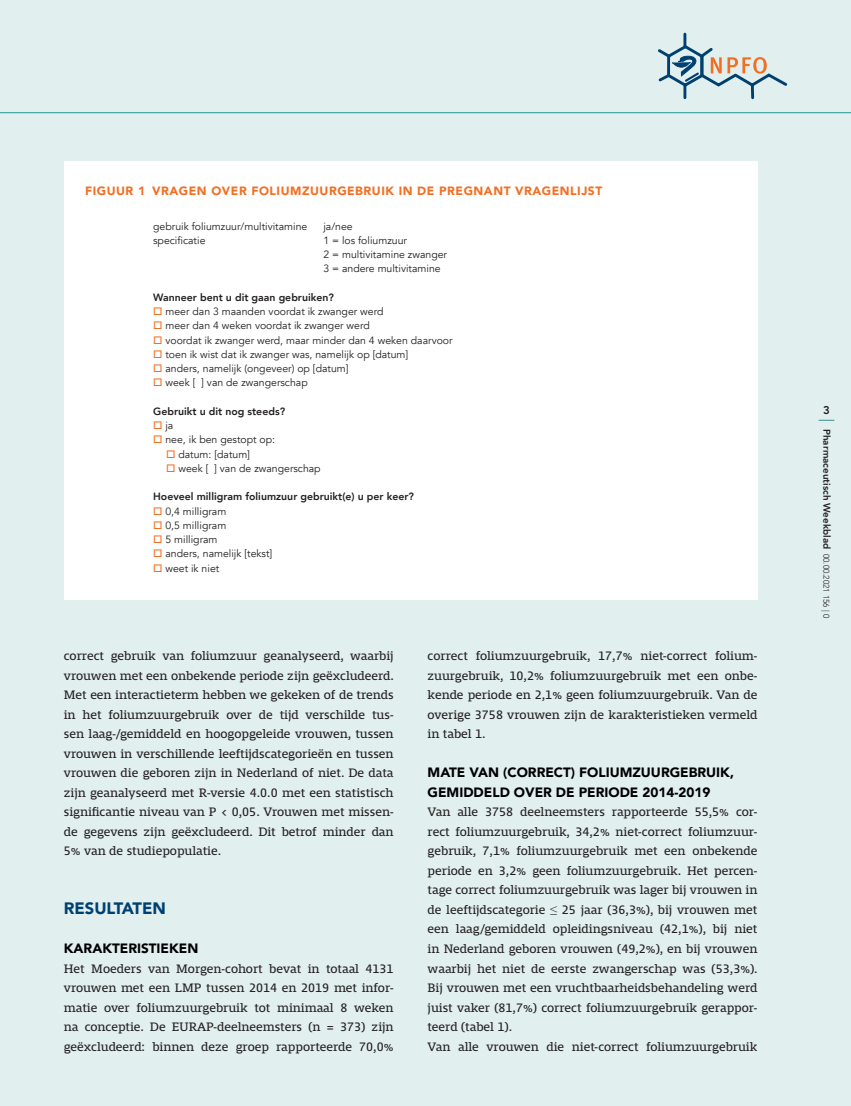
<style>
.page{position:relative;width:851px;height:1106px;background:#fff}
.page>*{position:absolute;margin:0;border:0;box-sizing:border-box;transform-origin:0 0}
.t1{font:900 16.5px "Avenir";color:#004071}
.t2{font:900 13.5px/19.5px "Avenir";color:#000001}
.t3{font:12.75px/19.5px "Mislab Std";color:#231f20;text-align:justify}
.t4{font:900 12px "Avenir";letter-spacing:.045em;color:#f36e21}
.t5{font:800 11.25px "Avenir";color:#231f20}
.t6{font:10.5px/14.2px "Avenir";color:#231f20}
.t7{font:800 10.5px "Avenir";color:#231f20}
.t8{font:800 9.75px "Avenir";color:#231f20}
.s1{color:#f36e21}
.s2{font-family:"Times New Roman"}
.s3{font-weight:300;font-size:8.25px}
</style>
<div class="page">
<div style="left:0;top:0;width:850px;height:1106px;background:#e2efef"></div>
<svg style="left:818px;top:420px;width:16px;height:1px"></svg>
<div style="left:64px;top:162px;width:693px;height:438px;background:#fff"></div>
<svg style="left:658px;top:32px;width:130px;height:68px"></svg>
<hr style="left:0;top:112px;width:850px;height:1px;background:#20a19d">
<p class="t4" style="left:85px;top:180px;width:518px">FIGUUR 1 VRAGEN OVER FOLIUMZUURGEBRUIK IN DE PREGNANT VRAGENLIJST</p>
<p class="t6" style="left:153px;top:219px;width:156px">gebruik foliumzuur/multivitamine</p>
<p class="t6" style="left:323px;top:219px;width:31px">ja/nee</p>
<p class="t6" style="left:153px;top:233px;width:54px">specificatie</p>
<p class="t6" style="left:323px;top:233px;width:125px">1 = los foliumzuur<br>2 = multivitamine zwanger<br>3 = andere multivitamine</p>
<p class="t7" style="left:153px;top:289px;width:182px">Wanneer bent u dit gaan gebruiken?</p>
<p class="t6" style="left:153px;top:304px;width:232px"><span class="s1">□</span> meer dan 3 maanden voordat ik zwanger werd</p>
<p class="t6" style="left:153px;top:319px;width:218px"><span class="s1">□</span> meer dan 4 weken voordat ik zwanger werd</p>
<p class="t6" style="left:153px;top:333px;width:301px"><span class="s1">□</span> voordat ik zwanger werd, maar minder dan 4 weken daarvoor</p>
<p class="t6" style="left:153px;top:347px;width:256px"><span class="s1">□</span> toen ik wist dat ik zwanger was, namelijk op [datum]</p>
<p class="t6" style="left:153px;top:361px;width:197px"><span class="s1">□</span> anders, namelijk (ongeveer) op [datum]</p>
<p class="t6" style="left:153px;top:376px;width:156px"><span class="s1">□</span> week [ ] van de zwangerschap</p>
<p class="t7" style="left:153px;top:403px;width:133px">Gebruikt u dit nog steeds?</p>
<p class="t6" style="left:153px;top:418px;width:22px"><span class="s1">□</span> ja</p>
<p class="t6" style="left:153px;top:433px;width:123px"><span class="s1">□</span> nee, ik ben gestopt op:</p>
<p class="t6" style="left:166px;top:447px;width:85px"><span class="s1">□</span> datum: [datum]</p>
<p class="t6" style="left:166px;top:461px;width:156px"><span class="s1">□</span> week [ ] van de zwangerschap</p>
<p class="t7" style="left:153px;top:488px;width:262px">Hoeveel milligram foliumzuur gebruikt(e) u per keer?</p>
<p class="t6" style="left:153px;top:504px;width:75px"><span class="s1">□</span> 0,4 milligram</p>
<p class="t6" style="left:153px;top:518px;width:75px"><span class="s1">□</span> 0,5 milligram</p>
<p class="t6" style="left:153px;top:532px;width:66px"><span class="s1">□</span> 5 milligram</p>
<p class="t6" style="left:153px;top:547px;width:121px"><span class="s1">□</span> anders, namelijk [tekst]</p>
<p class="t6" style="left:153px;top:561px;width:68px"><span class="s1">□</span> weet ik niet</p>
<p class="t3" style="left:64px;top:646px;width:332px">correct gebruik van foliumzuur geanalyseerd, waarbij vrouwen met een onbekende periode zijn geëxcludeerd.<br>Met een interactieterm hebben we gekeken of de trends in het foliumzuurgebruik over de tijd verschilde tus&shy;sen laag-/gemiddeld en hoogopgeleide vrouwen, tussen vrouwen in verschillende leeftijdscategorieën en tussen vrouwen die geboren zijn in Nederland of niet. De data zijn geanalyseerd met R-versie 4.0.0 met een statistisch significantie niveau van P &lt; 0,05. Vrouwen met missen&shy;de gegevens zijn geëxcludeerd. Dit betrof minder dan 5% van de studiepopulatie.</p>
<p class="t1" style="left:64px;top:894px;width:104px">RESULTATEN</p>
<p class="t2" style="left:64px;top:938px;width:136px">KARAKTERISTIEKEN</p>
<p class="t3" style="left:64px;top:958px;width:331px">Het Moeders van Morgen-cohort bevat in totaal 4131 vrouwen met een LMP tussen 2014 en 2019 met infor&shy;matie over foliumzuurgebruik tot minimaal 8 weken na conceptie. De EURAP-deelneemsters (n = 373) zijn geëxcludeerd: binnen deze groep rapporteerde 70,0%</p>
<p class="t3" style="left:427px;top:646px;width:331px">correct foliumzuurgebruik, 17,7% niet-correct folium&shy;zuurgebruik, 10,2% foliumzuurgebruik met een onbe&shy;kende periode en 2,1% geen foliumzuurgebruik. Van de overige 3758 vrouwen zijn de karakteristieken vermeld in tabel 1.</p>
<p class="t2" style="left:427px;top:762px;width:308px">MATE VAN (CORRECT) FOLIUMZUURGEBRUIK,<br>GEMIDDELD OVER DE PERIODE 2014-2019</p>
<p class="t3" style="left:427px;top:802px;width:331px;text-align:left">Van alle 3758 deelneemsters rapporteerde 55,5% cor&shy;rect foliumzuurgebruik, 34,2% niet-correct foliumzuur&shy;gebruik, 7,1% foliumzuurgebruik met een onbekende periode en 3,2% geen foliumzuurgebruik. Het percen&shy;tage correct foliumzuurgebruik was lager bij vrouwen in de leeftijdscategorie <span class="s2">≤</span> 25 jaar (36,3%), bij vrouwen met een laag/gemiddeld opleidingsniveau (42,1%), bij niet in Nederland geboren vrouwen (49,2%), en bij vrouwen waarbij het niet de eerste zwangerschap was (53,3%).<br>Bij vrouwen met een vruchtbaarheidsbehandeling werd juist vaker (81,7%) correct foliumzuurgebruik gerappor&shy;teerd (tabel 1).<br>Van alle vrouwen die niet-correct foliumzuurgebruik</p>
<p class="t5" style="left:823px;top:401px;width:8px">3</p>
<p class="t8" style="left:834px;top:429px;width:190px;rotate:90deg">Pharmaceutisch Weekblad <span class="s3">00.00.2021 156 | 0</span></p>
</div>
